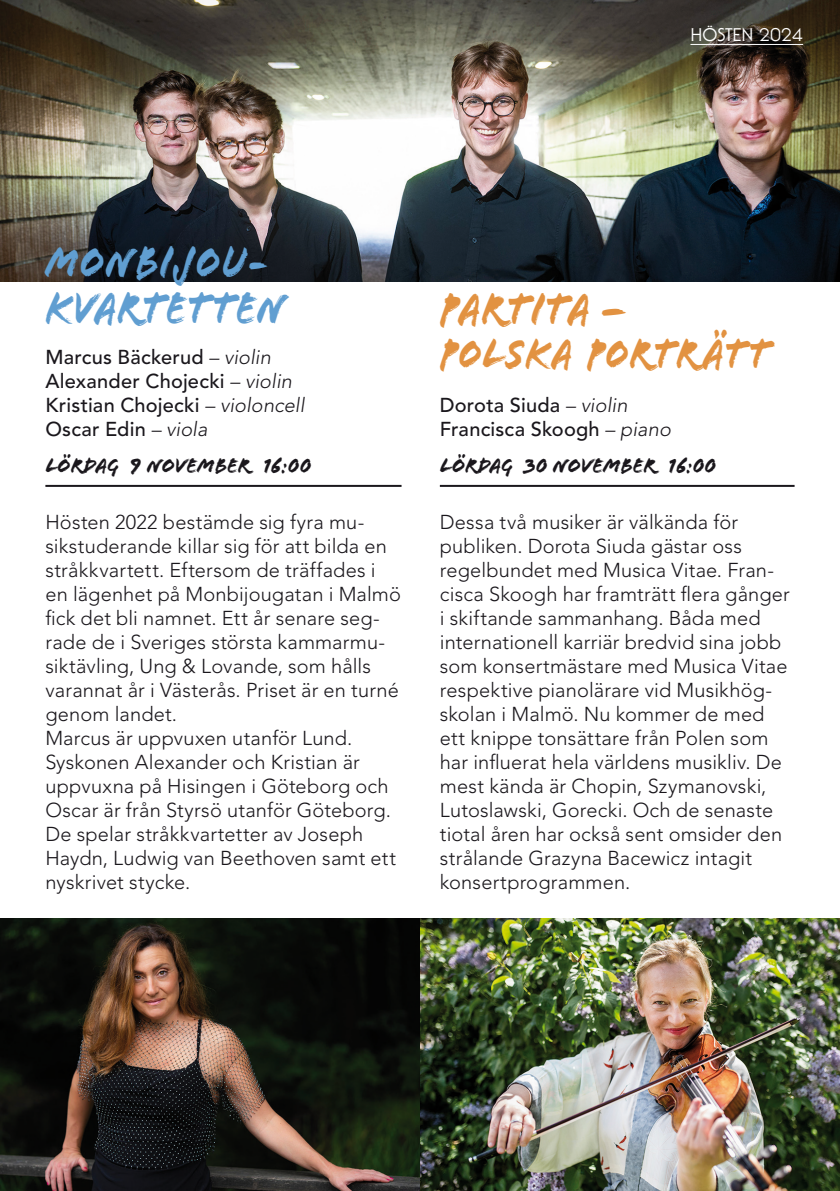
<style>
.page{position:relative;width:840px;height:1191px;background:#fff}
.page>*{position:absolute;margin:0;border:0;box-sizing:border-box;transform-origin:0 0}
.t1{font:47.6px/46px "Flood Std";letter-spacing:.02em;color:#609ed1;scale:.8 1}
.t2{font:47.6px "Flood Std";letter-spacing:.03em;color:#e29241;scale:.8 1}
.t3{font:45px "Flood Std";letter-spacing:.015em;color:#e29241;scale:.8 1}
.t4{font:22px "Flood Std";letter-spacing:-.005em;color:#1a171c;scale:.91 1}
.t5{font:300 20px/24px "Avenir LT Std";letter-spacing:.005em;color:#1a171c}
.t6{font:500 20px/24px "Avenir LT Std";letter-spacing:.01em;color:#1a171c}
.t7{font:18px "Serif Gothic Std";color:#fff}
.s1{font-weight:300;font-style:italic}
</style>
<div class="page">
<hr style="left:45px;top:485px;width:356px;height:2px;background:#1a171c">
<hr style="left:439px;top:485px;width:355px;height:2px;background:#1a171c">
<img style="left:0;top:918px;width:839px;height:273px">
<img style="left:0;top:0;width:839px;height:282px">
<hr style="left:690px;top:44px;width:112px;height:1px;background:#fff">
<p class="t7" style="left:690px;top:24px;width:114px">HÖSTEN 2024</p>
<h1 class="t1" style="left:45px;top:240px;width:301px">MONBIJOU-<br>KVARTETTEN</h1>
<p class="t6" style="left:45px;top:345px;width:260px">Marcus Bäckerud <span class="s1">– violin<br></span>Alexander Chojecki <span class="s1">– violin<br></span>Kristian Chojecki <span class="s1">– violoncell<br></span>Oscar Edin <span class="s1">– viola</span></p>
<p class="t4" style="left:45px;top:453px;width:294px">LÖRDAG 9 NOVEMBER 16:00</p>
<p class="t5" style="left:45px;top:510px;width:357px">Hösten 2022 bestämde sig fyra mu&shy;sikstuderande killar sig för att bilda en stråkkvartett. Eftersom de träffades i en lägenhet på Monbijougatan i Malmö fick det bli namnet. Ett år senare seg&shy;rade de i Sveriges största kammarmu&shy;siktävling, Ung &amp; Lovande, som hålls varannat år i Västerås. Priset är en turné genom landet.<br>Marcus är uppvuxen utanför Lund.<br>Syskonen Alexander och Kristian är uppvuxna på Hisingen i Göteborg och Oscar är från Styrsö utanför Göteborg.<br>De spelar stråkkvartetter av Joseph Haydn, Ludwig van Beethoven samt ett nyskrivet stycke.</p>
<h1 class="t2" style="left:439px;top:282px;width:235px">PARTITA –</h1>
<h2 class="t3" style="left:439px;top:328px;width:413px">POLSKA PORTR ÄTT</h2>
<p class="t6" style="left:439px;top:393px;width:232px">Dorota Siuda <span class="s1">– violin<br></span>Francisca Skoogh <span class="s1">– piano</span></p>
<p class="t4" style="left:439px;top:453px;width:305px">LÖRDAG 30 NOVEMBER 16:00</p>
<p class="t5" style="left:439px;top:510px;width:351px">Dessa två musiker är välkända för publiken. Dorota Siuda gästar oss regelbundet med Musica Vitae. Fran&shy;cisca Skoogh har framträtt flera gånger i skiftande sammanhang. Båda med internationell karriär bredvid sina jobb som konsertmästare med Musica Vitae respektive pianolärare vid Musikhög&shy;skolan i Malmö. Nu kommer de med ett knippe tonsättare från Polen som har influerat hela världens musikliv. De mest kända är Chopin, Szymanovski, Lutoslawski, Gorecki. Och de senaste tiotal åren har också sent omsider den strålande Grazyna Bacewicz intagit konsertprogrammen.</p>
</div>
